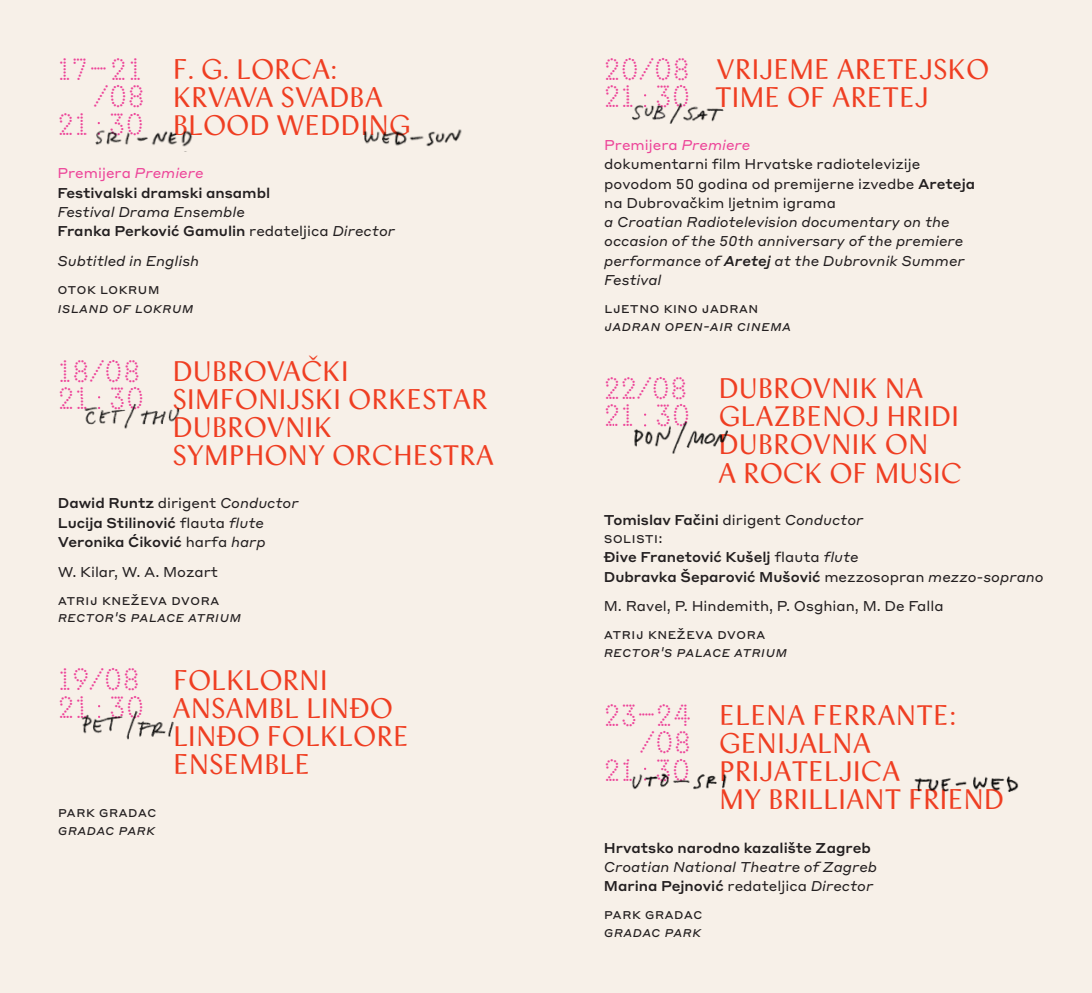
<style>
.page{position:relative;width:1092px;height:993px;background:#fff}
.page>*{position:absolute;margin:0;border:0;box-sizing:border-box;transform-origin:0 0}
.t1{font:700 31.15px/27.5px "Beretta Sans Trial";color:#ed4599}
.t2{font:500 28px/28px "HW Atlantic";letter-spacing:.02em;color:#ef3e22}
.t3{font:italic 14px/19.2px "Styrene A";color:#231f20}
.t4{font:14px/19.2px "Styrene A";color:#231f20}
.t5{font:500 14px/19.2px "Styrene A";color:#231f20}
.s1{font-weight:400;color:#ed4599}
.s2{font-weight:400;font-style:italic;color:#ed4599}
.s3{font-weight:500;font-style:normal}
.s4{font-style:normal}
.s5{font-weight:400}
.s6{font-weight:400;font-style:italic}
.s7{color:#ed4599}
.s8{font-style:italic;color:#ed4599}
.s9{font-weight:500}
.s10{font-style:italic}
</style>
<div class="page">
<div style="left:0;top:0;width:1091px;height:992px;background:#f7f0e8"></div>
<img style="left:84px;top:404px;width:96px;height:25px">
<img style="left:81px;top:705px;width:93px;height:35px">
<img style="left:95px;top:122px;width:98px;height:30px">
<img style="left:363px;top:129px;width:99px;height:18px">
<img style="left:632px;top:95px;width:92px;height:29px">
<img style="left:634px;top:421px;width:94px;height:33px">
<img style="left:632px;top:767px;width:95px;height:23px">
<img style="left:914px;top:776px;width:105px;height:16px">
<h1 class="t1" style="left:57px;top:55px;width:89px;text-align:right">17–21 /08<br>21 30</h1>
<h2 class="t2" style="left:173px;top:54px;width:239px">F. G. LORCA:<br>KRVAVA SVADBA<br>BLOOD WEDDING</h2>
<p class="t5" style="left:57px;top:162px;width:214px"><span class="s1">Premijera</span> <span class="s2">Premiere<br></span>Festivalski dramski ansambl</p>
<p class="t3" style="left:57px;top:201px;width:339px">Festival Drama Ensemble<br><span class="s3">Franka Perković Gamulin</span> <span class="s4">redateljica</span> Director</p>
<p class="t3" style="left:57px;top:250px;width:143px">Subtitled in English</p>
<p class="t4" style="left:57px;top:278px;width:104px">Otok Lokrum</p>
<p class="t3" style="left:57px;top:297px;width:138px">Island of Lokrum</p>
<h1 class="t1" style="left:58px;top:357px;width:88px">18/08<br>21 30</h1>
<h2 class="t2" style="left:173px;top:356px;width:322px">DUBROVAČKI<br>SIMFONIJSKI ORKESTAR<br>DUBROVNIK<br>SYMPHONY ORCHESTRA</h2>
<p class="t5" style="left:58px;top:492px;width:242px">Dawid Runtz <span class="s5">dirigent</span> <span class="s6">Conductor<br></span>Lucija Stilinović <span class="s5">flauta</span> <span class="s6">flute<br></span>Veronika Ćiković <span class="s5">harfa</span> <span class="s6">harp</span></p>
<p class="t4" style="left:58px;top:556px;width:163px;line-height:28px">W. Kilar, W. A. Mozart<br>Atr ij Kneževa dvora</p>
<p class="t3" style="left:58px;top:606px;width:185px">Rector's Palace Atrium</p>
<h1 class="t1" style="left:58px;top:665px;width:88px">19/08<br>21 30</h1>
<h2 class="t2" style="left:173px;top:664px;width:237px">FOLKLORNI<br>ANSAMBL LINĐO<br>LINĐO FOLKLORE<br>ENSEMBLE</h2>
<p class="t4" style="left:58px;top:801px;width:100px">Park Gradac</p>
<p class="t3" style="left:58px;top:818px;width:99px">Gradac park</p>
<h1 class="t1" style="left:603px;top:55px;width:88px">20/08<br>21 30</h1>
<h2 class="t2" style="left:715px;top:54px;width:275px">VRIJEME ARETEJSKO<br>TIME OF ARETEJ</h2>
<p class="t4" style="left:604px;top:134px;width:372px"><span class="s7">Premijera</span> <span class="s8">Premiere<br></span>dokumentarni film Hrvatske radiotelevizije povodom 50 godina od premijerne izvedbe <span class="s9">Areteja </span>na Dubrovačkim ljetnim igrama</p>
<p class="t3" style="left:604px;top:211px;width:362px">a Croatian Radiotelevision documentary on the occasion of the 50th anniversary of the premiere performance of <span class="s9">Aretej</span> at the Dubrovnik Summer Festival</p>
<p class="t4" style="left:604px;top:297px;width:156px">Ljetno kino Jadran</p>
<p class="t3" style="left:604px;top:315px;width:188px">Jadran Open-air Cinema</p>
<h1 class="t1" style="left:603px;top:374px;width:88px">22/08<br>21 30</h1>
<h2 class="t2" style="left:718px;top:373px;width:245px">DUBROVNIK NA<br>GLAZBENOJ HRIDI<br>DUBROVNIK ON<br>A ROCK OF MUSIC</h2>
<p class="t4" style="left:603px;top:510px;width:261px;line-height:17.5px"><span class="s9">Tomislav Fačini</span> dirigent <span class="s10">Conductor<br></span>Solisti:</p>
<p class="t5" style="left:603px;top:546px;width:441px">Đive Franetović Kušelj <span class="s5">flauta</span> <span class="s6">flute<br></span>Dubravka Šeparović Mušović <span class="s5">mezzosopran</span> <span class="s6">mezzo-soprano</span></p>
<p class="t4" style="left:603px;top:591px;width:341px;line-height:28px">M. Ravel, P. Hindemith, P. Osghian, M. De Falla<br>Atr ij Kneževa dvora</p>
<p class="t3" style="left:603px;top:641px;width:185px">Rector's Palace Atrium</p>
<h1 class="t1" style="left:603px;top:700px;width:89px;text-align:right">23–24 /08<br>21 30</h1>
<h2 class="t2" style="left:719px;top:699px;width:286px">ELENA FERRANTE:<br>GENIJALNA<br>PRIJATELJICA<br>MY BRILLIANT FRIEND</h2>
<p class="t5" style="left:603px;top:836px;width:268px">Hrvatsko narodno kazalište Zagreb</p>
<p class="t3" style="left:603px;top:855px;width:275px">Croatian National Theatre of Zagreb<br><span class="s3">Marina Pejnović</span> <span class="s4">redateljica</span> Director</p>
<p class="t4" style="left:603px;top:903px;width:100px">Park Gradac</p>
<p class="t3" style="left:603px;top:920px;width:99px">Gradac park</p>
</div>
